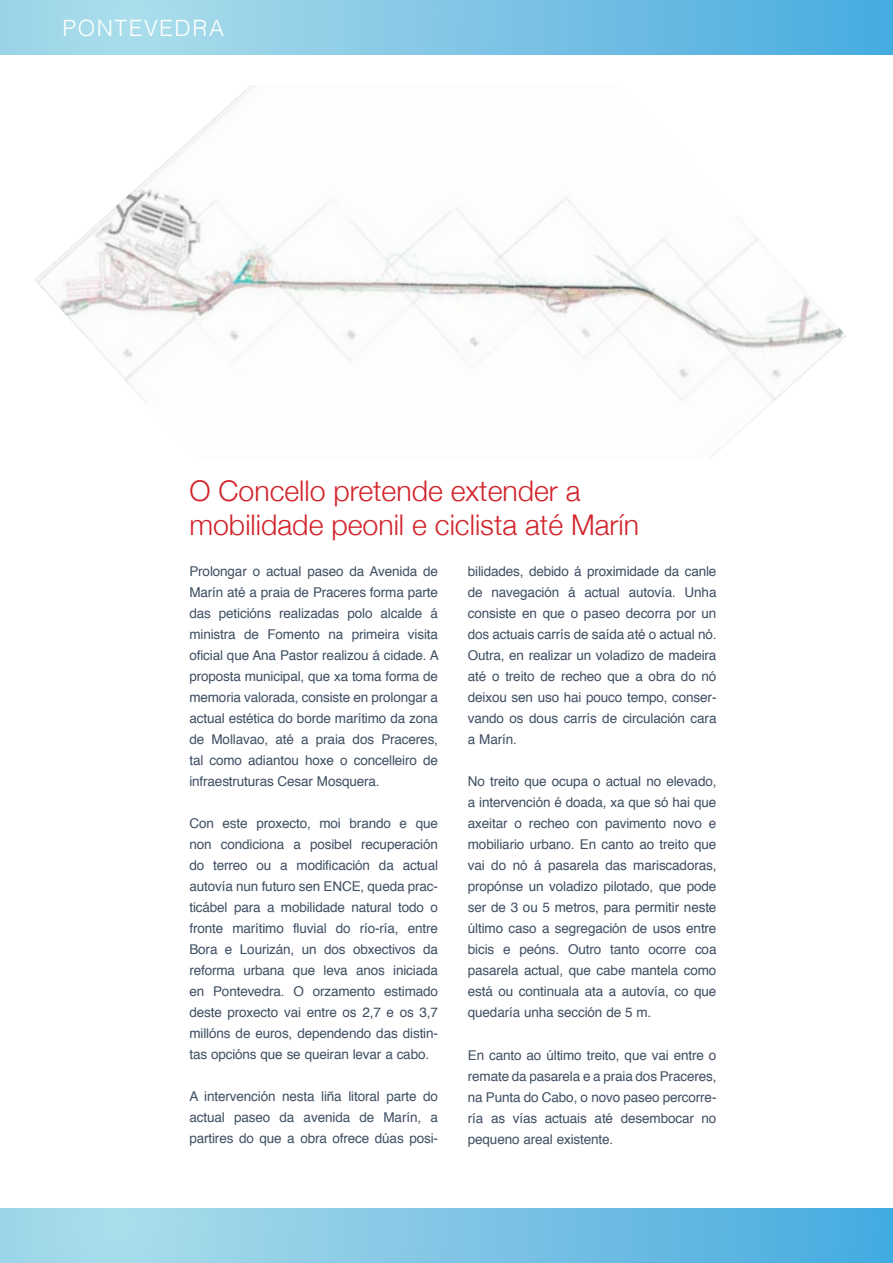
<style>
.page{position:relative;width:893px;height:1263px;background:#fff}
.page>*{position:absolute;margin:0;border:0;box-sizing:border-box;transform-origin:0 0}
.t1{font:300 28.5px/34.2px "Helvetica Neue";color:#d2232a}
.t2{font:300 22.5px "Helvetica";letter-spacing:.07em;color:#fff}
.t3{font:13.5px/21px "Helvetica";letter-spacing:-.01em;color:#3f4f63;text-align:justify}
</style>
<div class="page">
<svg style="left:0;top:1px;width:893px;height:54px;background:#7fc6e5"></svg>
<svg style="left:0;top:1209px;width:893px;height:54px;background:#7ec5e5"></svg>
<img style="left:34px;top:85px;width:812px;height:374px">
<h2 class="t2" style="left:62px;top:14px;width:163px">PONTEVEDRA</h2>
<h1 class="t1" style="left:189px;top:473px;width:451px">O Concello pretende extender a mobilidade peonil e ciclista até Marín</h1>
<p class="t3" style="left:189px;top:561px;width:251px">Prolongar o actual paseo da Avenida de Marín até a praia de Praceres forma parte das peticións realizadas polo alcalde á ministra de Fomento na primeira visita oficial que Ana Pastor realizou á cidade. A proposta municipal, que xa toma forma de memoria valorada, consiste en prolongar a actual estética do borde marítimo da zona de Mollavao, até a praia dos Praceres, tal como adiantou hoxe o concelleiro de infraestruturas Cesar Mosquera.</p>
<p class="t3" style="left:189px;top:813px;width:250px">Con este proxecto, moi brando e que non condiciona a posibel recuperación do terreo ou a modificación da actual autovía nun futuro sen ENCE, queda prac&shy;ticábel para a mobilidade natural todo o fronte marítimo fluvial do río-ría, entre Bora e Lourizán, un dos obxectivos da reforma urbana que leva anos iniciada en Pontevedra. O orzamento estimado deste proxecto vai entre os 2,7 e os 3,7 millóns de euros, dependendo das distin&shy;tas opcións que se queiran levar a cabo.</p>
<p class="t3" style="left:189px;top:1086px;width:250px">A intervención nesta liña litoral parte do actual paseo da avenida de Marín, a partires do que a obra ofrece dúas posi-</p>
<p class="t3" style="left:468px;top:561px;width:250px">bilidades, debido á proximidade da canle de navegación á actual autovía. Unha consiste en que o paseo decorra por un dos actuais carrís de saída até o actual nó.<br>Outra, en realizar un voladizo de madeira até o treito de recheo que a obra do nó deixou sen uso hai pouco tempo, conser&shy;vando os dous carrís de circulación cara a Marín.</p>
<p class="t3" style="left:468px;top:771px;width:250px">No treito que ocupa o actual no elevado, a intervención é doada, xa que só hai que axeitar o recheo con pavimento novo e mobiliario urbano. En canto ao treito que vai do nó á pasarela das mariscadoras, propónse un voladizo pilotado, que pode ser de 3 ou 5 metros, para permitir neste último caso a segregación de usos entre bicis e peóns. Outro tanto ocorre coa pasarela actual, que cabe mantela como está ou continuala ata a autovía, co que quedaría unha sección de 5 m.</p>
<p class="t3" style="left:468px;top:1045px;width:250px">En canto ao último treito, que vai entre o remate da pasarela e a praia dos Praceres, na Punta do Cabo, o novo paseo percorre&shy;ría as vías actuais até desembocar no pequeno areal existente.</p>
</div>
